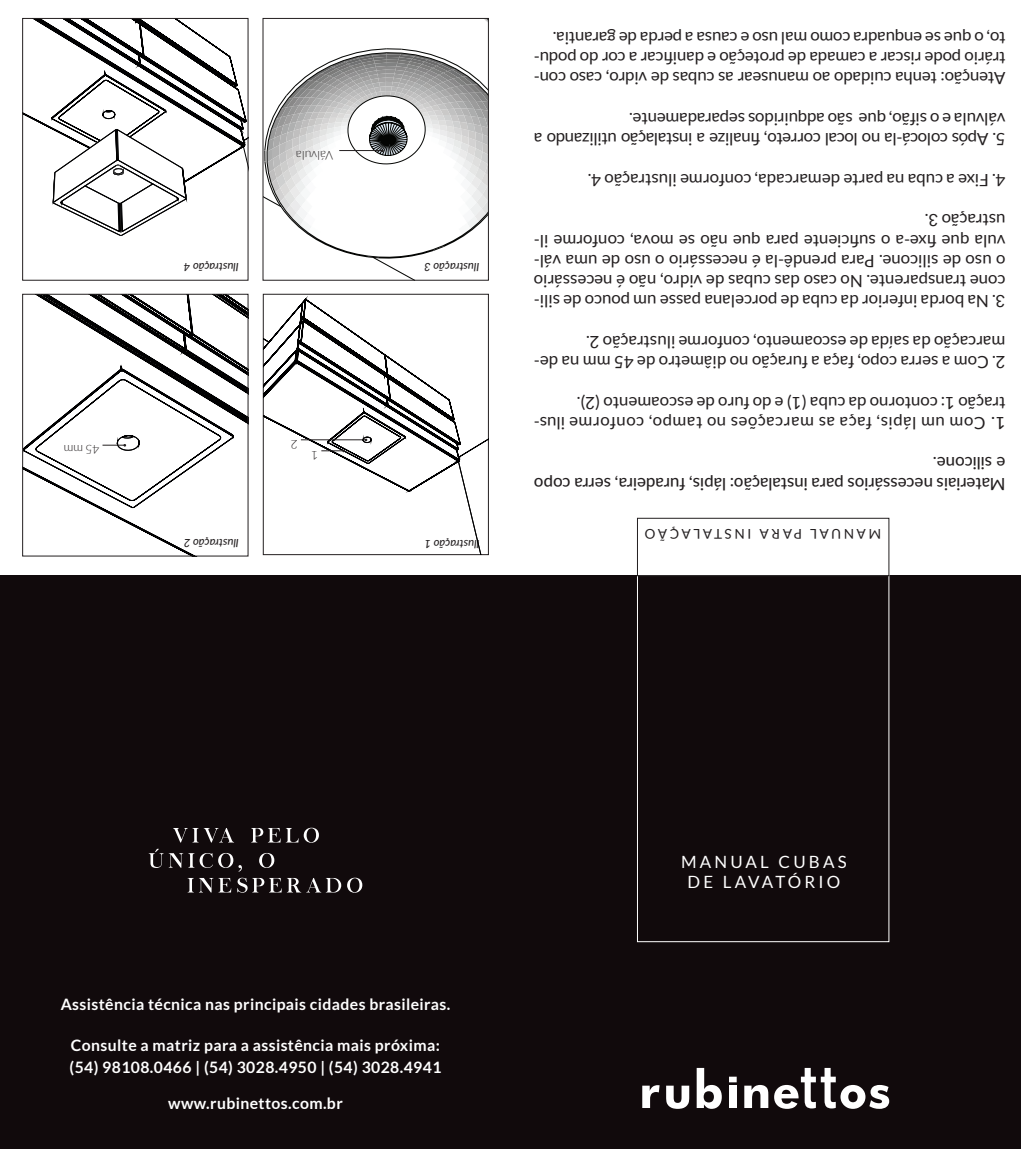
<style>
.page{position:relative;width:1021px;height:1149px;background:#fff}
.page>*{position:absolute;margin:0;border:0;box-sizing:border-box;transform-origin:0 0}
.t1{font:20.25px "Chapaza";letter-spacing:.155em;color:#fff}
.t2{font:16.88px/20.2px "Lato";color:#231f20}
.t3{font:16.88px/20.2px "Lato";letter-spacing:-.02em;color:#231f20}
.t4{font:500 16.88px/20.2px "Lato";color:#231f20}
.t5{font:16.88px/20.2px "Lato";letter-spacing:.19em;color:#fff;text-align:center}
.t6{font:700 15.75px/22.5px "Lato";letter-spacing:.025em;color:#fff}
.t7{font:300 13.5px "Lato";letter-spacing:.025em;color:#fff}
.t8{font:13.5px "Lato";letter-spacing:.2em;color:#231f20}
.t9{font:300 12.15px "Lato";color:#231f20}
.t10{font:italic 500 11.25px "Lato";color:#231f20}
.s1{font-weight:500}
</style>
<div class="page">
<div style="left:0;top:576px;width:1020px;height:572px;background:#110a0c"></div>
<svg style="left:173px;top:827px;width:146px;height:15px"></svg>
<svg style="left:149px;top:848px;width:125px;height:23px"></svg>
<svg style="left:188px;top:877px;width:174px;height:15px"></svg>
<div style="left:637px;top:574px;width:252px;height:367px;border:1px solid #fff"></div>
<div style="left:637px;top:518px;width:252px;height:58px;border:1px solid #231f20"></div>
<svg style="left:642px;top:1067px;width:247px;height:41px"></svg>
<svg style="left:263px;top:294px;width:225px;height:260px"></svg>
<svg style="left:24px;top:296px;width:222px;height:258px"></svg>
<div style="left:22px;top:294px;width:226px;height:262px;border:1px solid #231f20"></div>
<svg style="left:321px;top:449px;width:24px;height:3px"></svg>
<hr style="left:301px;top:439px;width:65px;height:1px;background:#231f20">
<svg style="left:362px;top:437px;width:9px;height:6px"></svg>
<svg style="left:102px;top:436px;width:37px;height:14px"></svg>
<svg style="left:23px;top:17px;width:225px;height:219px"></svg>
<div style="left:22px;top:18px;width:226px;height:262px;border:1px solid #231f20"></div>
<svg style="left:263px;top:49px;width:226px;height:231px"></svg>
<p class="t9" style="left:100px;top:456px;width:37px;rotate:-180deg">45 mm</p>
<p class="t9" style="left:333px;top:161px;width:39px;rotate:-180deg">Válvula</p>
<p class="t10" style="left:239px;top:275px;width:57px;rotate:-180deg">Ilustração 4</p>
<p class="t10" style="left:479px;top:275px;width:57px;rotate:-180deg">Ilustração 3</p>
<p class="t9" style="left:298px;top:450px;width:9px;rotate:-180deg">2</p>
<p class="t9" style="left:318px;top:461px;width:9px;rotate:-180deg">1</p>
<p class="t10" style="left:239px;top:550px;width:57px;rotate:-180deg">Ilustração 2</p>
<p class="t10" style="left:479px;top:552px;width:57px;rotate:-180deg">Ilustração 1</p>
<p class="t2" style="left:1005px;top:89px;width:473px;text-align:justify;rotate:-180deg">Atenção: tenha cuidado ao manusear as cubas de vidro, caso con&shy;trário pode riscar a camada de proteção e danificar a cor do podu&shy;to, o que se enquadra como mal uso e causa a perda de garantia.</p>
<p class="t3" style="left:1005px;top:149px;width:473px;rotate:-180deg">5. Após colocá-la no local correto, finalize a instalação utilizando a válvula e o sifão, que são adquiridos separadamente.</p>
<p class="t2" style="left:1005px;top:190px;width:419px;rotate:-180deg">4. Fixe a cuba na parte demarcada, conforme ilustração 4.</p>
<p class="t2" style="left:1005px;top:311px;width:473px;text-align:justify;rotate:-180deg">3. Na borda inferior da cuba de porcelana passe um pouco de sili&shy;cone transparente. No caso das cubas de vidro, não é necessário o uso de silicone. Para prendê-la é necessário o uso de uma vál&shy;vula que fixe-a o suficiente para que não se mova, conforme il&shy;ustração 3.</p>
<p class="t2" style="left:1005px;top:372px;width:473px;rotate:-180deg">2. Com a serra copo, faça a furação no diâmetro de 45 mm na de&shy;marcação da saída de escoamento, conforme ilustração 2.</p>
<p class="t2" style="left:1005px;top:433px;width:473px;rotate:-180deg"><span class="s1">1.</span> Com um lápis, faça as marcações no tampo, conforme ilus&shy;tração 1: contorno da cuba (1) e do furo de escoamento (2).</p>
<p class="t4" style="left:1005px;top:494px;width:473px;rotate:-180deg">Materiais necessários para instalação: lápis, furadeira, serra copo e silicone.</p>
<p class="t8" style="left:881px;top:541px;width:238px;rotate:-180deg">MANUAL PARA INSTALAÇÃO</p>
<p class="t6" style="left:61px;top:992px;width:391px">Assistência técnica nas principais cidades brasileiras.</p>
<p class="t6" style="left:70px;top:1033px;width:373px">Consulte a matriz para a assistência mais próxima: (54) 98108.0466 | (54) 3028.4950 | (54) 3028.4941</p>
<p class="t6" style="left:168px;top:1091px;width:176px">www.rubinettos.com.br</p>
<p class="t7" style="left:97px;top:1033px;width:318px">Assistência técnica nas principais cidades brasileiras.</p>
<p class="t1" style="left:685px;top:849px;width:163px">E GARANTIA</p>
<p class="t5" style="left:681px;top:851px;width:167px">MANUAL CUBAS<br>DE LAVATÓRIO</p>
</div>
